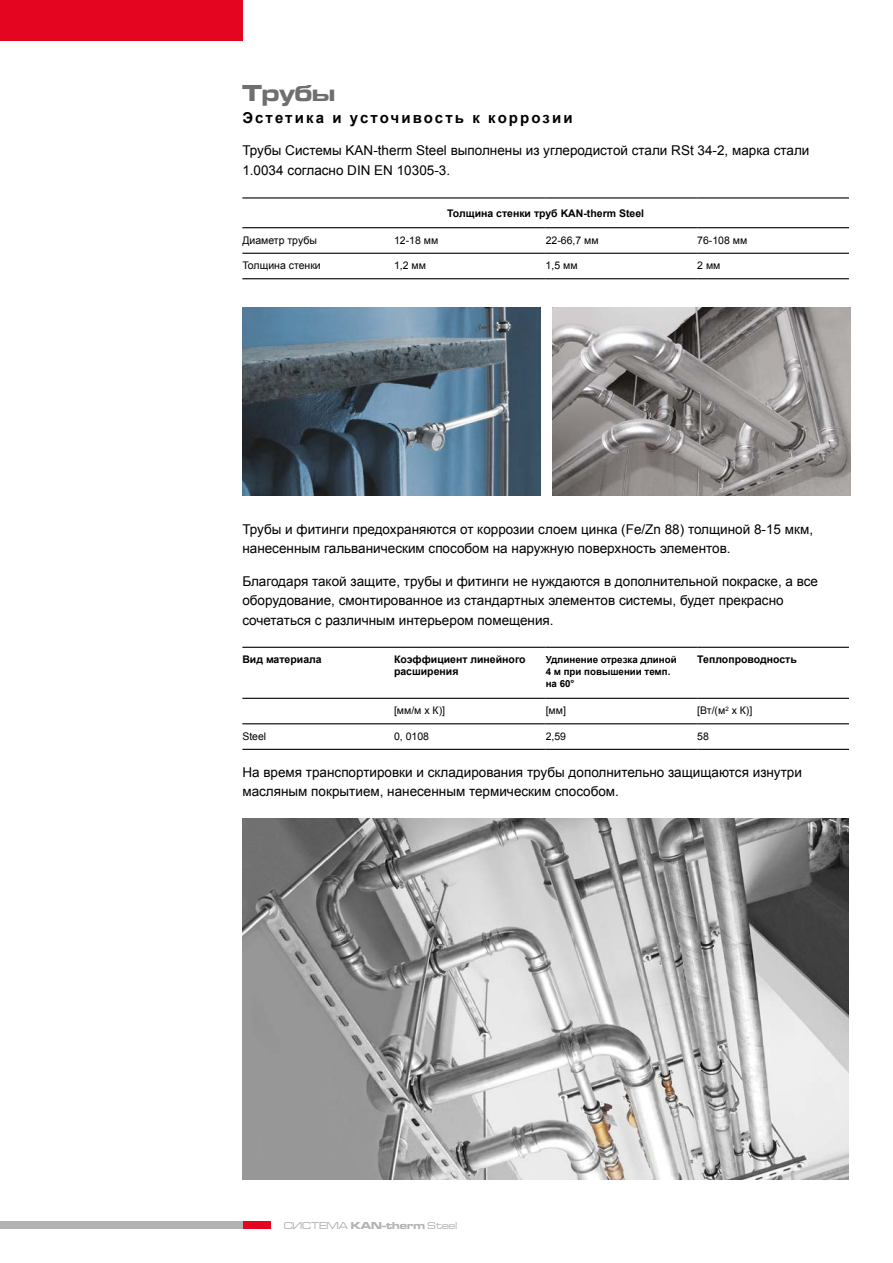
<style>
.page{position:relative;width:893px;height:1263px;background:#fff}
.page>*{position:absolute;margin:0;border:0;box-sizing:border-box;transform-origin:0 0}
.t1{font:24px "Microgramma D Bol Ext";color:#706f6f}
.t2{font:700 15px "Arial";letter-spacing:.14em;color:#000}
.t3{font:13.5px/19.5px "Arial";color:#000}
.t4{font:10.5px "Arial";color:#000}
.t5{font:700 10.5px/12px "Arial";color:#000}
.t6{font:10.5px "Microgramma D Med Ext";color:#b3b2b2}
.t7{font:700 9.75px/12px "Arial";color:#000}
.s1{font-family:"Microgramma D Bol Ext"}
</style>
<div class="page">
<div style="left:0;top:0;width:242px;height:41px;background:#e40521"></div>
<div style="left:0;top:1222px;width:242px;height:7px;background:#b3b2b2"></div>
<div style="left:243px;top:1222px;width:28px;height:7px;background:#e40521"></div>
<img style="left:242px;top:819px;width:607px;height:360px">
<hr style="left:242px;top:647px;width:152px;height:1px;background:#000">
<hr style="left:394px;top:647px;width:152px;height:1px;background:#000">
<hr style="left:546px;top:647px;width:151px;height:1px;background:#000">
<hr style="left:697px;top:647px;width:152px;height:1px;background:#000">
<hr style="left:242px;top:698px;width:152px;height:1px;background:#000">
<hr style="left:394px;top:698px;width:152px;height:1px;background:#000">
<hr style="left:546px;top:698px;width:151px;height:1px;background:#000">
<hr style="left:697px;top:698px;width:152px;height:1px;background:#000">
<hr style="left:242px;top:723px;width:152px;height:1px;background:#000">
<hr style="left:394px;top:723px;width:152px;height:1px;background:#000">
<hr style="left:546px;top:723px;width:151px;height:1px;background:#000">
<hr style="left:697px;top:723px;width:152px;height:1px;background:#000">
<hr style="left:242px;top:749px;width:152px;height:1px;background:#000">
<hr style="left:394px;top:749px;width:152px;height:1px;background:#000">
<hr style="left:546px;top:749px;width:151px;height:1px;background:#000">
<hr style="left:697px;top:749px;width:152px;height:1px;background:#000">
<img style="left:242px;top:308px;width:299px;height:187px">
<img style="left:552px;top:308px;width:298px;height:187px">
<hr style="left:242px;top:197px;width:152px;height:1px;background:#000">
<hr style="left:394px;top:197px;width:152px;height:1px;background:#000">
<hr style="left:546px;top:197px;width:151px;height:1px;background:#000">
<hr style="left:697px;top:197px;width:152px;height:1px;background:#000">
<hr style="left:242px;top:227px;width:152px;height:1px;background:#000">
<hr style="left:394px;top:227px;width:152px;height:1px;background:#000">
<hr style="left:546px;top:227px;width:151px;height:1px;background:#000">
<hr style="left:697px;top:227px;width:152px;height:1px;background:#000">
<hr style="left:242px;top:253px;width:152px;height:1px;background:#000">
<hr style="left:394px;top:253px;width:152px;height:1px;background:#000">
<hr style="left:546px;top:253px;width:151px;height:1px;background:#000">
<hr style="left:697px;top:253px;width:152px;height:1px;background:#000">
<hr style="left:242px;top:278px;width:152px;height:1px;background:#000">
<hr style="left:394px;top:278px;width:152px;height:1px;background:#000">
<hr style="left:546px;top:278px;width:151px;height:1px;background:#000">
<hr style="left:697px;top:278px;width:152px;height:1px;background:#000">
<h1 class="t1" style="left:242px;top:77px;width:94px">Трубы</h1>
<p class="t2" style="left:242px;top:108px;width:332px">Эстетика и усточивость к коррозии</p>
<p class="t3" style="left:242px;top:141px;width:569px">Трубы Cистемы KAN-therm Steel выполнены из углеродистой стали RSt 34-2, марка стали<br>1.0034 согласно DIN EN 10305-3.</p>
<p class="t5" style="left:447px;top:207px;width:198px">Толщина стенки труб KAN-therm Steel</p>
<p class="t4" style="left:242px;top:234px;width:76px">Диаметр трубы</p>
<p class="t4" style="left:394px;top:233px;width:46px">12-18 мм</p>
<p class="t4" style="left:546px;top:233px;width:54px">22-66,7 мм</p>
<p class="t4" style="left:697px;top:233px;width:52px">76-108 мм</p>
<p class="t4" style="left:242px;top:259px;width:80px">Толщина стенки</p>
<p class="t4" style="left:394px;top:259px;width:33px">1,2 мм</p>
<p class="t4" style="left:546px;top:259px;width:33px">1,5 мм</p>
<p class="t4" style="left:697px;top:259px;width:25px">2 мм</p>
<p class="t3" style="left:242px;top:519px;width:572px">Трубы и фитинги предохраняются от коррозии слоем цинка (Fe/Zn 88) толщиной 8-15 мкм, нанесенным гальваническим способом на наружную поверхность элементов.</p>
<p class="t3" style="left:242px;top:571px;width:577px">Благодаря такой защите, трубы и фитинги не нуждаются в дополнительной покраске, а все оборудование, смонтированное из стандартных элементов системы, будет прекрасно сочетаться с различным интерьером помещения.</p>
<p class="t5" style="left:242px;top:654px;width:81px">Вид материала</p>
<p class="t5" style="left:394px;top:654px;width:133px">Коэффициент линейного расширения</p>
<p class="t7" style="left:546px;top:654px;width:133px">Удлинение отрезка длиной<br>4 м при повышении темп. на 60°</p>
<p class="t5" style="left:697px;top:654px;width:101px">Теплопроводность</p>
<p class="t4" style="left:394px;top:704px;width:53px">[мм/м x К)]</p>
<p class="t4" style="left:546px;top:704px;width:22px">[мм]</p>
<p class="t4" style="left:697px;top:704px;width:57px">[Вт/(м<sup>2</sup> x К)]</p>
<p class="t4" style="left:242px;top:729px;width:25px">Steel</p>
<p class="t4" style="left:394px;top:729px;width:37px">0, 0108</p>
<p class="t4" style="left:546px;top:729px;width:22px">2,59</p>
<p class="t4" style="left:697px;top:729px;width:13px">58</p>
<p class="t3" style="left:242px;top:762px;width:561px">На время транспортировки и складирования трубы дополнительно защищаются изнутри масляным покрытием, нанесенным термическим способом.</p>
<p class="t6" style="left:284px;top:1219px;width:175px">СИСТЕМА <span class="s1">KAN-therm</span> Steel</p>
</div>
